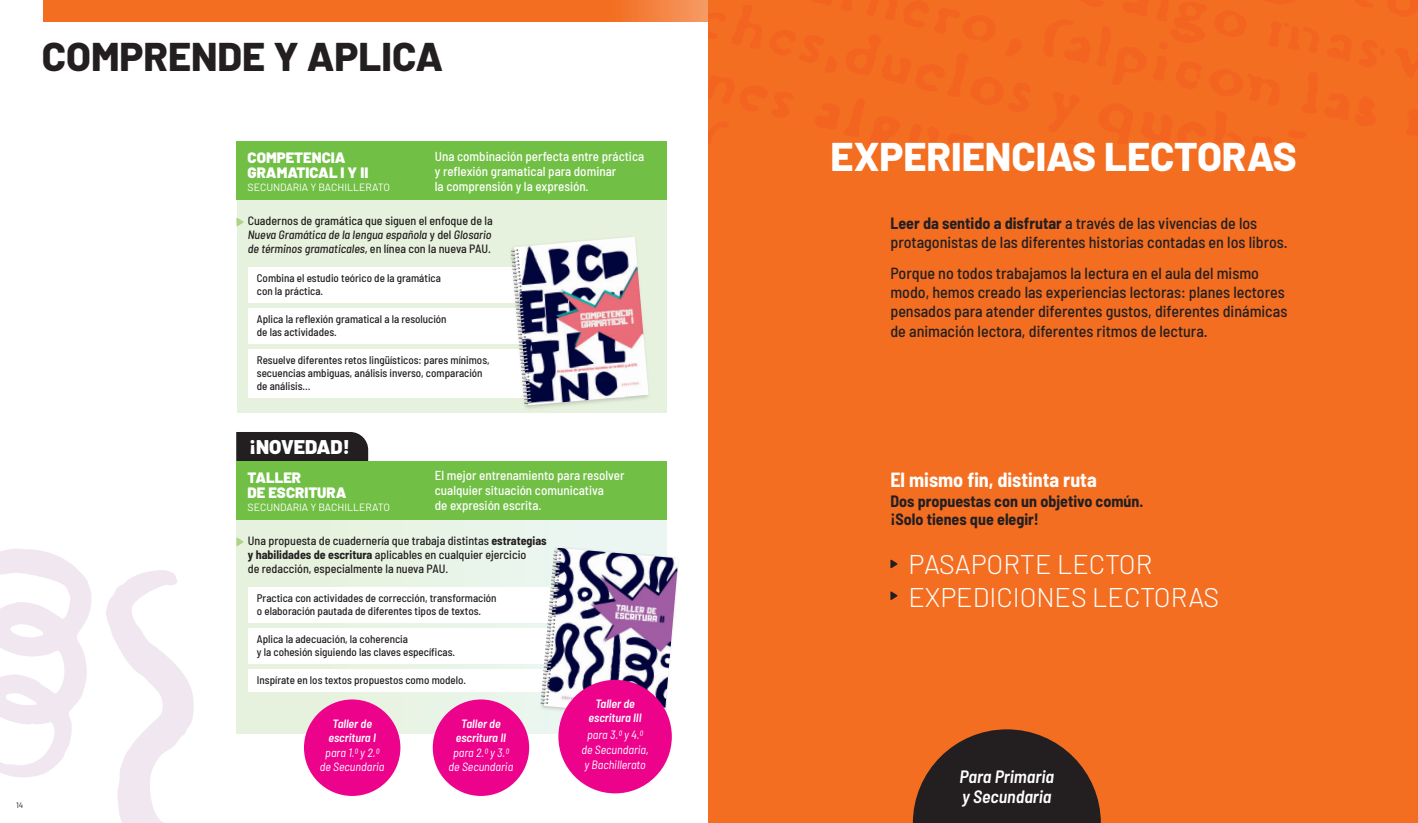
<style>
.page{position:relative;width:1418px;height:823px;background:#fff}
.page>*{position:absolute;margin:0;border:0;box-sizing:border-box;transform-origin:0 0}
._00_Cabecera_Título{font:800 40px "Barlow";color:#fff}
._00_Cabecera_Título-2{font:800 40px "Barlow";color:#231f20}
._00_Títulos_Chico{font:300 27px "Barlow";color:#fff}
._00_Texto_Principal_Chico{font:700 semi-condensed 20px "Barlow";color:#fff}
._00_Cuadro_01_Título_Chico{font:900 19.8px "Barlow";color:#fff}
._00_Bolo_Verde_Principal{font:italic 600 semi-condensed 17.8px/20.1px "Barlow";color:#fff}
._00_Cabecera_Párrafo_Principal{font:500 semi-condensed 16px/19.2px "Barlow";color:#231f20}
._00_Texto_Principal_Chico-2{font:700 semi-condensed 16px/18px "Barlow";color:#231f20}
._00_Cuadro_01_Título_Chico-2{font:900 15px/15px "Barlow";color:#fff}
._00_Texto_Principal_Chico-3{font:500 semi-condensed 13px/15px "Barlow";color:#fff}
._00_Texto_Secundario{font:500 semi-condensed 12px/14px "Barlow";color:#231f20;text-align:justify}
._00_Bolo_Verde_Chico{font:italic semi-condensed 12px/14px "Barlow";color:#fff;text-align:center}
._00_Bolo_Verde_Principal_Chico{font:italic 600 semi-condensed 12px/14px "Barlow";color:#fff;text-align:center}
._00_Texto_3_Ventajas_Chico{font:500 semi-condensed 11px/13px "Barlow";color:#231f20}
._00_Cuadro_01_INF-PRI-SEC{font:10.5px "Barlow";color:#fff}
.t1{font:8px "Barlow";color:#231f20}
.s1{font-style:italic}
.s2{font-weight:700}
</style>
<div class="page">
<div style="left:43px;top:0;width:1138px;height:21px;background:#f36e21"></div>
<div style="left:708px;top:0;width:709px;height:822px;background:#f36e21"></div>
<div style="left:236px;top:432px;width:132px;height:29px;background:#231f20"></div>
<div style="left:236px;top:181px;width:430px;height:232px;background:#e7f2de"></div>
<svg style="left:236px;top:519px;width:430px;height:213px;background:#e7f3e3"></svg>
<svg style="left:236px;top:217px;width:8px;height:9px"></svg>
<svg style="left:236px;top:537px;width:8px;height:9px"></svg>
<div style="left:248px;top:267px;width:377px;height:36px;background:#fff"></div>
<div style="left:248px;top:587px;width:401px;height:35px;background:#fff"></div>
<div style="left:248px;top:308px;width:377px;height:36px;background:#fff"></div>
<div style="left:248px;top:628px;width:401px;height:35px;background:#fff"></div>
<div style="left:248px;top:349px;width:377px;height:49px;background:#fff"></div>
<div style="left:248px;top:669px;width:401px;height:22px;background:#fff"></div>
<div style="left:236px;top:142px;width:430px;height:58px;background:#71bf44"></div>
<div style="left:236px;top:461px;width:430px;height:58px;background:#71bf44"></div>
<svg style="left:890px;top:559px;width:7px;height:9px"></svg>
<svg style="left:890px;top:591px;width:7px;height:9px"></svg>
<div style="left:508px;top:234px;width:143px;height:176px;background:#231f20;opacity:.2"></div>
<img style="left:514px;top:236px;width:134px;height:169px">
<svg style="left:510px;top:249px;width:21px;height:155px"></svg>
<div style="left:539px;top:545px;width:141px;height:175px;background:#231f20;opacity:.2"></div>
<img style="left:544px;top:547px;width:134px;height:169px">
<svg style="left:540px;top:550px;width:21px;height:154px"></svg>
<div style="left:304px;top:699px;width:96px;height:96px;background:#ed028c;border-radius:50%"></div>
<div style="left:433px;top:699px;width:96px;height:96px;background:#ed028c;border-radius:50%"></div>
<svg style="left:912px;top:729px;width:188px;height:93px"></svg>
<div style="left:558px;top:679px;width:114px;height:113px;background:#ed028c;border-radius:50%"></div>
<img style="left:106px;top:570px;width:88px;height:252px">
<img style="left:0;top:549px;width:92px;height:229px">
<p class="_00_Cabecera_Título-2" style="left:42px;top:26px;width:403px">COMPRENDE Y APLICA</p>
<p class="t1" style="left:16px;top:798px;width:9px">14</p>
<p class="_00_Cuadro_01_Título_Chico-2" style="left:247px;top:149px;width:122px">COMPETENCIA<br>GRAMATICAL I Y II</p>
<p class="_00_Cuadro_01_INF-PRI-SEC" style="left:247px;top:179px;width:144px">SECUNDARIA Y BACHILLERATO</p>
<p class="_00_Texto_Principal_Chico-3" style="left:435px;top:148px;width:211px">Una combinación perfecta entre práctica y reflexión gramatical para dominar<br>la comprensión y la expresión.</p>
<p class="_00_Texto_Secundario" style="left:248px;top:212px;width:246px">Cuadernos de gramática que siguen el enfoque de la <span class="s1">Nueva Gramática de la lengua española</span> y del <span class="s1">Glosario de términos gramaticales,</span> en línea con la nueva PAU.</p>
<p class="_00_Texto_3_Ventajas_Chico" style="left:257px;top:270px;width:185px">Combina el estudio teórico de la gramática con la práctica.</p>
<p class="_00_Texto_3_Ventajas_Chico" style="left:257px;top:311px;width:191px">Aplica la reflexión gramatical a la resolución de las actividades.</p>
<p class="_00_Texto_3_Ventajas_Chico" style="left:257px;top:352px;width:234px">Resuelve diferentes retos lingüísticos: pares mínimos, secuencias ambiguas, análisis inverso, comparación de análisis…</p>
<p class="_00_Cuadro_01_Título_Chico" style="left:249px;top:432px;width:102px">¡NOVEDAD!</p>
<p class="_00_Cuadro_01_Título_Chico-2" style="left:247px;top:468px;width:100px">TALLER<br>DE ESCRITURA</p>
<p class="_00_Cuadro_01_INF-PRI-SEC" style="left:247px;top:499px;width:144px">SECUNDARIA Y BACHILLERATO</p>
<p class="_00_Texto_Principal_Chico-3" style="left:435px;top:467px;width:191px">El mejor entrenamiento para resolver cualquier situación comunicativa<br>de expresión escrita.</p>
<p class="_00_Texto_Secundario" style="left:248px;top:532px;width:300px;text-align:left">Una propuesta de cuadernería que trabaja distintas <span class="s2">estrategias y habilidades de escritura</span> aplicables en cualquier ejercicio<br>de redacción, especialmente la nueva PAU.</p>
<p class="_00_Texto_3_Ventajas_Chico" style="left:257px;top:590px;width:241px">Practica con actividades de corrección, transformación o elaboración pautada de diferentes tipos de textos.</p>
<p class="_00_Texto_3_Ventajas_Chico" style="left:257px;top:631px;width:200px">Aplica la adecuación, la coherencia<br>y la cohesión siguiendo las claves específicas.</p>
<p class="_00_Texto_3_Ventajas_Chico" style="left:257px;top:672px;width:211px">Inspírate en los textos propuestos como modelo.</p>
<p class="_00_Bolo_Verde_Principal_Chico" style="left:328px;top:715px;width:49px">Taller de escritura I</p>
<p class="_00_Bolo_Verde_Chico" style="left:320px;top:744px;width:66px">para 1.0 y 2.0 de Secundaria</p>
<p class="_00_Bolo_Verde_Principal_Chico" style="left:456px;top:715px;width:52px">Taller de escritura II</p>
<p class="_00_Bolo_Verde_Chico" style="left:448px;top:744px;width:66px">para 2.0 y 3.0 de Secundaria</p>
<p class="_00_Bolo_Verde_Principal_Chico" style="left:588px;top:695px;width:54px">Taller de escritura III</p>
<p class="_00_Bolo_Verde_Chico" style="left:581px;top:725px;width:69px;line-height:15.4px">para 3.0 y 4.0 de Secundaria, y Bachillerato</p>
<p class="_00_Cabecera_Título" style="left:830px;top:126px;width:467px">EXPERIENCIAS LECTORAS</p>
<p class="_00_Cabecera_Párrafo_Principal" style="left:890px;top:212px;width:399px"><span class="s2">Leer da sentido a disfrutar</span> a través de las vivencias de los protagonistas de las diferentes historias contadas en los libros.</p>
<p class="_00_Cabecera_Párrafo_Principal" style="left:890px;top:262px;width:398px">Porque no todos trabajamos la lectura en el aula del mismo modo, hemos creado las experiencias lectoras: planes lectores pensados para atender diferentes gustos, diferentes dinámicas de animación lectora, diferentes ritmos de lectura.</p>
<p class="_00_Texto_Principal_Chico" style="left:890px;top:464px;width:208px">El mismo fin, distinta ruta</p>
<p class="_00_Texto_Principal_Chico-2" style="left:890px;top:491px;width:254px">Dos propuestas con un objetivo común. ¡Solo tienes que elegir!</p>
<p class="_00_Títulos_Chico" style="left:908px;top:544px;width:245px">PASAPORTE LECTOR</p>
<p class="_00_Títulos_Chico" style="left:908px;top:577px;width:312px">EXPEDICIONES LECTORAS</p>
<p class="_00_Bolo_Verde_Principal" style="left:959px;top:764px;width:96px">Para Primaria y Secundaria</p>
</div>
